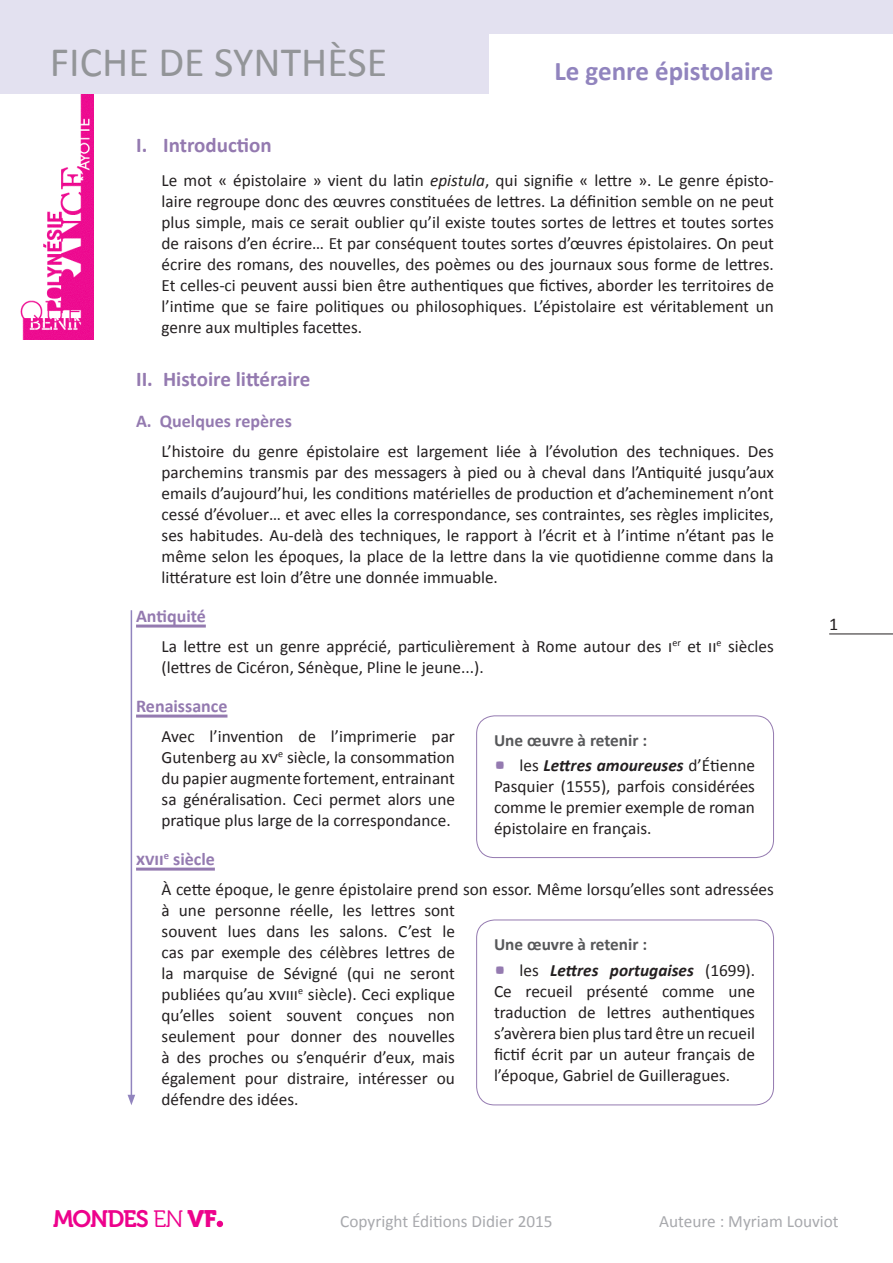
<style>
.page{position:relative;width:893px;height:1263px;background:#fff}
.page>*{position:absolute;margin:0;border:0;box-sizing:border-box;transform-origin:0 0}
.t1{font:42px "Calibri";color:#939598}
.t2{font:700 27px "Calibri";color:#9184be}
.t3{font:23.7px "Museo 700";letter-spacing:-.05em;color:#ed028c}
.titre_I___tab___c1{font:700 21px "Calibri";color:#947ab0}
.TitreChevrons{font:700 21px "Calibri";color:#947ab0}
.dates_souligné{font:700 18px "Calibri";color:#947ab0}
.sous-titre_violet{font:700 18px "Calibri";color:#947ab0}
.TexteCourant{font:18px "Calibri";color:#231f20}
.TC_retrait_6mm{font:17.25px/21px "Calibri";color:#231f20;text-align:justify}
.TEXT_C{font:17.25px/21px "Calibri";color:#231f20;text-align:justify}
.t4{font:17.25px "Calibri";color:#a8a9ad}
.Sous-titre_bold{font:700 17.25px "Calibri";color:#57585a}
.sous-titre_bold{font:700 17.25px "Calibri";color:#57585a}
.s1{font-style:italic}
.s2{font-weight:700;font-style:italic}
.s3{font-family:"Museo 300"}
.s4{font-family:"Museo 900"}
</style>
<div class="page">
<hr style="left:829px;top:633px;width:64px;height:1px;background:#231f20">
<img style="left:20px;top:94px;width:73px;height:246px">
<div style="left:0;top:0;width:893px;height:94px;background:#e3e1f0"></div>
<div style="left:489px;top:34px;width:404px;height:82px;background:#fff"></div>
<svg style="left:217px;top:1221px;width:6px;height:6px"></svg>
<hr style="left:136px;top:624px;width:70px;height:3px;background:#947ab0">
<hr style="left:136px;top:714px;width:91px;height:3px;background:#947ab0">
<hr style="left:136px;top:868px;width:79px;height:3px;background:#947ab0">
<div style="left:476px;top:715px;width:298px;height:143px;border:1px solid #947ab0;border-radius:18px"></div>
<div style="left:476px;top:919px;width:298px;height:186px;border:1px solid #947ab0;border-radius:18px"></div>
<hr style="left:131px;top:610px;width:1px;height:487px;background:#9184be">
<svg style="left:128px;top:1095px;width:7px;height:10px"></svg>
<h1 class="t1" style="left:50px;top:36px;width:339px">FICHE DE SYNTHÈSE</h1>
<h2 class="t2" style="left:554px;top:53px;width:220px">Le genre épistolaire</h2>
<p class="TitreChevrons" style="left:136px;top:131px;width:137px">I. Introduction</p>
<p class="TC_retrait_6mm" style="left:162px;top:169px;width:614px">Le mot « épistolaire » vient du latin <span class="s1">epistula</span>, qui signifie « lettre ». Le genre épisto&shy;laire regroupe donc des œuvres constituées de lettres. La définition semble on ne peut plus simple, mais ce serait oublier qu’il existe toutes sortes de lettres et toutes sortes de raisons d’en écrire… Et par conséquent toutes sortes d’œuvres épistolaires. On peut écrire des romans, des nouvelles, des poèmes ou des journaux sous forme de lettres.<br>Et celles-ci peuvent aussi bien être authentiques que fictives, aborder les territoires de l’intime que se faire politiques ou philosophiques. L’épistolaire est véritablement un genre aux multiples facettes.</p>
<p class="titre_I___tab___c1" style="left:136px;top:366px;width:176px">II. Histoire littéraire</p>
<p class="sous-titre_violet" style="left:136px;top:410px;width:157px">A. Quelques repères</p>
<p class="TC_retrait_6mm" style="left:162px;top:441px;width:614px">L’histoire du genre épistolaire est largement liée à l’évolution des techniques. Des parchemins transmis par des messagers à pied ou à cheval dans l’Antiquité jusqu’aux emails d’aujourd’hui, les conditions matérielles de production et d’acheminement n’ont cessé d’évoluer… et avec elles la correspondance, ses contraintes, ses règles implicites, ses habitudes. Au-delà des techniques, le rapport à l’écrit et à l’intime n’étant pas le même selon les époques, la place de la lettre dans la vie quotidienne comme dans la littérature est loin d’être une donnée immuable.</p>
<p class="dates_souligné" style="left:136px;top:605px;width:71px">Antiquité</p>
<p class="TC_retrait_6mm" style="left:162px;top:636px;width:614px">La lettre est un genre apprécié, particulièrement à Rome autour des i<sup>er</sup> et ii<sup>e</sup> siècles (lettres de Cicéron, Sénèque, Pline le jeune...).</p>
<p class="dates_souligné" style="left:136px;top:695px;width:93px">Renaissance</p>
<p class="TC_retrait_6mm" style="left:162px;top:726px;width:295px">Avec l’invention de l’imprimerie par Gutenberg au xv<sup>e</sup> siècle, la consommation du papier augmente fortement, entrainant sa généralisation. Ceci permet alors une pratique plus large de la correspondance.</p>
<p class="dates_souligné" style="left:136px;top:848px;width:80px">xvii<sup>e</sup> siècle</p>
<p class="TC_retrait_6mm" style="left:162px;top:879px;width:614px;text-align:left">À cette époque, le genre épistolaire prend son essor. Même lorsqu’elles sont adressées à une personne réelle, les lettres sont<br>souvent lues dans les salons. C’est le<br>cas par exemple des célèbres lettres de<br>la marquise de Sévigné (qui ne seront<br>publiées qu’au xviii<sup>e</sup> siècle). Ceci explique<br>qu’elles soient souvent conçues non<br>seulement pour donner des nouvelles<br>à des proches ou s’enquérir d’eux, mais<br>également pour distraire, intéresser ou<br>défendre des idées.</p>
<p class="Sous-titre_bold" style="left:494px;top:729px;width:155px">Une œuvre à retenir :</p>
<p class="TEXT_C" style="left:494px;top:755px;width:263px;text-indent:26px">les <span class="s2">Lettres amoureuses</span> d’Étienne Pasquier (1555), parfois considérées comme le premier exemple de roman épistolaire en français.</p>
<p class="sous-titre_bold" style="left:494px;top:933px;width:155px">Une œuvre à retenir :</p>
<p class="TEXT_C" style="left:494px;top:959px;width:263px;text-indent:26px">les <span class="s2">Lettres portugaises</span> (1699).<br>Ce recueil présenté comme une traduction de lettres authentiques s’avèrera bien plus tard être un recueil fictif écrit par un auteur français de l’époque, Gabriel de Guilleragues.</p>
<p class="TexteCourant" style="left:829px;top:613px;width:11px">1</p>
<h3 class="t3" style="left:53px;top:1205px;width:165px">MONDES <span class="s3">EN</span> <span class="s4">VF</span></h3>
<p class="t4" style="left:340px;top:1210px;width:214px">Copyright Éditions Didier 2015</p>
<p class="t4" style="left:659px;top:1210px;width:181px">Auteure : Myriam Louviot</p>
</div>
